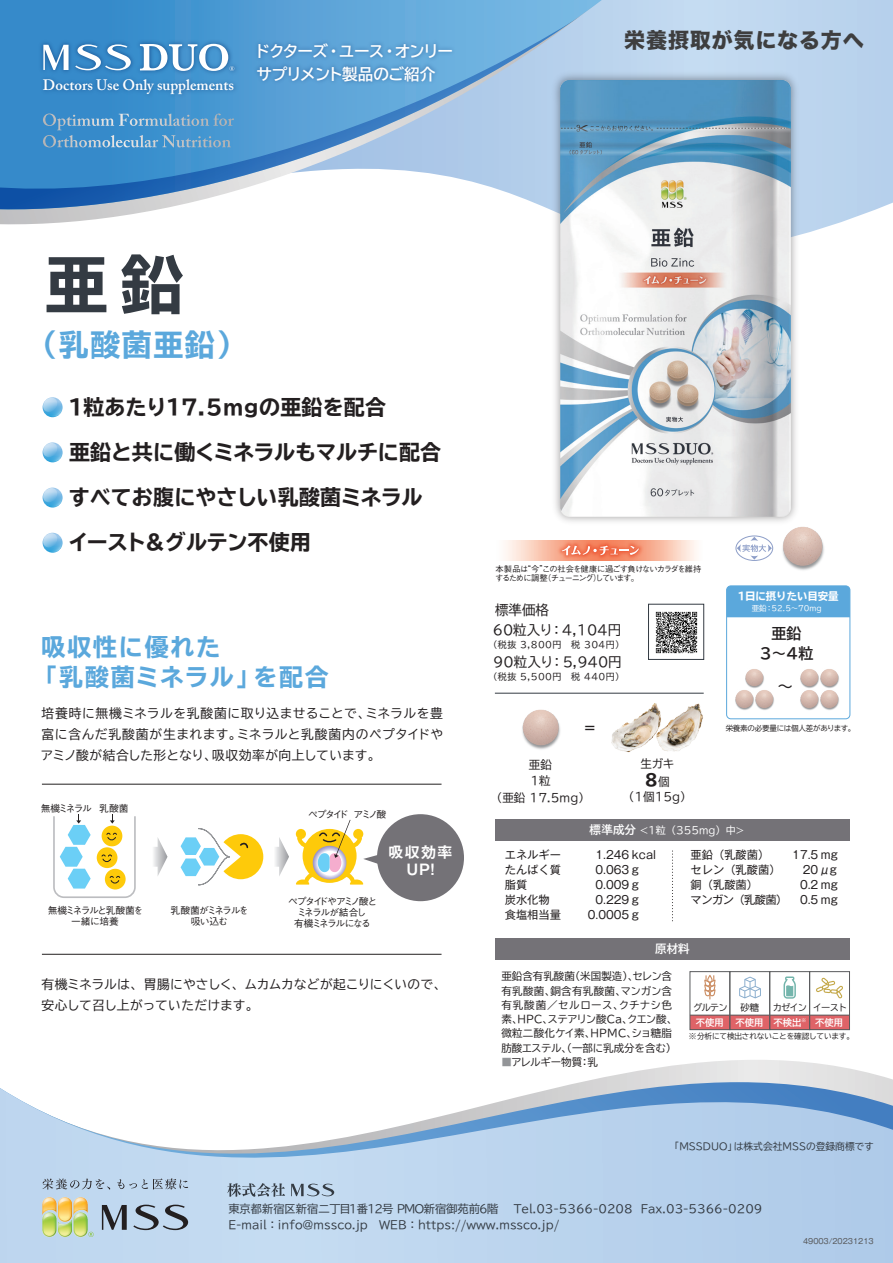
<style>
.page{position:relative;width:893px;height:1263px;background:#fff}
.page>*{position:absolute;margin:0;border:0;box-sizing:border-box;transform-origin:0 0}
.t1{font:700 expanded 63px "TBUD Go Std";color:#343b43}
.t2{font:700 expanded 30px "TBUD Go Std";letter-spacing:.05em;color:#5ba8dc}
.t3{font:700 expanded 24px/30px "TBUD Go Std";letter-spacing:.075em;color:#5ba8dc}
.t4{font:700 expanded 21px/45px "TBUD Go Std";letter-spacing:-.01em;color:#231f20}
.t5{font:21px "Hira Kaku Std W8";letter-spacing:.04em;color:#3e3e3f}
.t6{font:700 expanded 16.35px "TBUD Go Std";color:#231f20}
.t7{font:700 15.6px/22.5px "TBUD Go Std";letter-spacing:-.07em;color:#fff}
.t8{font:15.6px/17px "Midashi Go Pro MB31";color:#fff;text-align:center}
.t9{font:600 15px "Adobe Caslon Pro";color:#fff}
.t10{font:700 15px/19.5px "TBUD Go Std";color:#231f20;text-align:center}
.t11{font:15px "Hira Kaku Std W4";color:#231f20}
.t12{font:13.5px "TBUD Go Std";color:#231f20}
.t13{font:700 12.9px "Koz Go Pr 6 N";color:#231f20}
.t14{font:12.75px/21px "TBUD Go Std";letter-spacing:.01em;color:#231f20;text-align:justify}
.t15{font:11.55px/16.5px "TBUD Go Std";color:#231f20;text-align:center}
.t16{font:700 11.55px "TBUD Go Std";color:#fff}
.t17{font:11.25px/15px "Gothic MB101 Pro";color:#231f20}
.t18{font:11.25px/16.2px "TBUD Go Std";color:#343b43}
.t19{font:10.5px/14.2px "TBUD Go Std";letter-spacing:-.01em;color:#231f20}
.t20{font:700 expanded 10.5px "TBUD Go Std";letter-spacing:-.005em;color:#fff}
.t21{font:10.05px "TBUD Go Std";color:#fff}
.t22{font:500 9.75px/11.2px "Gothic BBB Pro";letter-spacing:-.135em;color:#231f20;text-align:center}
.t23{font:9.75px "TBUD Go Std";color:#343b43}
.t24{font:500 9.75px/11.2px "Gothic BBB Pro";letter-spacing:-.09em;color:#231f20;text-align:center}
.t25{font:500 9.75px/11.2px "Gothic BBB Pro";letter-spacing:-.085em;color:#231f20;text-align:center}
.t26{font:500 9.75px "Gothic BBB Pro";letter-spacing:-.19em;color:#231f20}
.t27{font:9.3px "TBUD Go Std";letter-spacing:-.1em;color:#231f20}
.t28{font:700 9.3px "TBUD Go Std";color:#fff}
.t29{font:9px "TBUD Go Std";letter-spacing:.04em;color:#231f20}
.t30{font:500 8.25px/9px "Gothic BBB Pro";letter-spacing:-.115em;color:#231f20}
.t31{font:7.65px "TBUD Go Std";letter-spacing:-.025em;color:#231f20}
.t32{font:7.5px "TBUD Go Std";letter-spacing:-.025em;color:#231f20}
.t33{font:7.5px "Gothic MB101 Pro";color:#57585a}
.t34{font:7.5px "TBUD Go Std";color:#fff}
.s1{font-weight:400;font-stretch:normal;font-size:11.55px}
.s2{font-weight:700;font-size:11.55px}
.s3{color:#939598}
</style>
<div class="page">
<svg style="left:602px;top:0;width:291px;height:234px"></svg>
<svg style="left:0;top:212px;width:143px;height:13px"></svg>
<svg style="left:0;top:0;width:602px;height:212px"></svg>
<svg style="left:583px;top:1060px;width:310px;height:22px"></svg>
<svg style="left:0;top:1082px;width:893px;height:181px"></svg>
<svg style="left:227px;top:1183px;width:58px;height:14px"></svg>
<svg style="left:291px;top:1183px;width:43px;height:13px"></svg>
<svg style="left:505px;top:540px;width:192px;height:20px"></svg>
<img style="left:555px;top:540px;width:90px;height:21px">
<img style="left:559px;top:543px;width:83px;height:15px">
<svg style="left:562px;top:545px;width:77px;height:10px"></svg>
<svg style="left:153px;top:837px;width:15px;height:39px"></svg>
<svg style="left:275px;top:837px;width:14px;height:39px"></svg>
<svg style="left:53px;top:814px;width:83px;height:84px"></svg>
<svg style="left:181px;top:828px;width:82px;height:57px"></svg>
<div style="left:377px;top:814px;width:87px;height:87px;background:#747277;border-radius:50%"></div>
<svg style="left:295px;top:820px;width:84px;height:65px"></svg>
<hr style="left:42px;top:784px;width:400px;height:1px;background:#231f20">
<hr style="left:42px;top:954px;width:400px;height:1px;background:#231f20">
<div style="left:495px;top:938px;width:355px;height:22px;background:#747277"></div>
<div style="left:728px;top:587px;width:120px;height:30px;background:#5ba8dc"></div>
<svg style="left:672px;top:851px;width:1px;height:70px"></svg>
<div style="left:495px;top:819px;width:355px;height:21px;background:#747277"></div>
<div style="left:690px;top:1015px;width:159px;height:15px;background:#df6367"></div>
<svg style="left:739px;top:977px;width:22px;height:21px"></svg>
<svg style="left:783px;top:976px;width:13px;height:23px"></svg>
<svg style="left:704px;top:975px;width:11px;height:24px"></svg>
<hr style="left:690px;top:1015px;width:159px;height:1px;background:#595a5c">
<div style="left:690px;top:971px;width:40px;height:59px;border:1px solid #595a5c"></div>
<div style="left:729px;top:971px;width:41px;height:59px;border:1px solid #595a5c"></div>
<div style="left:769px;top:971px;width:41px;height:59px;border:1px solid #595a5c"></div>
<div style="left:809px;top:971px;width:41px;height:59px;border:1px solid #595a5c"></div>
<svg style="left:816px;top:978px;width:27px;height:20px"></svg>
<svg style="left:43px;top:1178px;width:67px;height:12px"></svg>
<svg style="left:117px;top:1178px;width:71px;height:11px"></svg>
<img style="left:41px;top:1196px;width:49px;height:43px">
<svg style="left:102px;top:1204px;width:86px;height:26px"></svg>
<svg style="left:88px;top:1232px;width:6px;height:5px"></svg>
<div style="left:726px;top:585px;width:124px;height:134px;border:1px solid #5ba8dc;border-radius:4px"></div>
<img style="left:250px;top:37px;width:210px;height:79px">
<img style="left:36px;top:37px;width:205px;height:71px">
<svg style="left:140px;top:44px;width:94px;height:27px"></svg>
<svg style="left:43px;top:44px;width:88px;height:26px"></svg>
<svg style="left:43px;top:114px;width:191px;height:33px"></svg>
<svg style="left:42px;top:398px;width:21px;height:19px"></svg>
<svg style="left:42px;top:443px;width:21px;height:20px"></svg>
<svg style="left:42px;top:488px;width:21px;height:20px"></svg>
<svg style="left:42px;top:533px;width:21px;height:20px"></svg>
<div style="left:648px;top:604px;width:56px;height:56px;border:1px solid #343b43"></div>
<img style="left:655px;top:611px;width:43px;height:43px">
<img style="left:611px;top:703px;width:92px;height:50px">
<div style="left:736px;top:536px;width:37px;height:25px;border:1px solid #8d9ec8;border-radius:50%"></div>
<svg style="left:737px;top:537px;width:35px;height:23px"></svg>
<img style="left:547px;top:68px;width:257px;height:454px">
<img style="left:557px;top:76px;width:237px;height:444px">
<img style="left:522px;top:709px;width:38px;height:41px">
<img style="left:800px;top:669px;width:39px;height:41px">
<img style="left:745px;top:669px;width:19px;height:19px">
<img style="left:735px;top:690px;width:39px;height:20px">
<img style="left:782px;top:526px;width:42px;height:44px">
<hr style="left:495px;top:693px;width:209px;height:1px;background:#343b43">
<p class="t9" style="left:43px;top:76px;width:193px">Doctors Use Only supplements</p>
<p class="t7" style="left:255px;top:40px;width:200px">ドクターズ・ユース・オンリーサプリメント製品のご紹介</p>
<h3 class="t5" style="left:624px;top:29px;width:241px">栄養摂取が気になる方へ</h3>
<h1 class="t1" style="left:45px;top:250px;width:140px">亜鉛</h1>
<h2 class="t2" style="left:27px;top:328px;width:220px">（乳酸菌亜鉛）</h2>
<h3 class="t4" style="left:66px;top:386px;width:377px">１粒あたり１7.５ｍｇの亜鉛を配合<br>亜鉛と共に働くミネラルもマルチに配合すべてお腹にやさしい乳酸菌ミネラルイースト＆グルテン不使用</h3>
<h3 class="t3" style="left:33px;top:633px;width:297px;text-indent:8px">吸収性に優れた<br>「乳酸菌ミネラル」を配合</h3>
<p class="t14" style="left:41px;top:703px;width:404px">培養時に無機ミネラルを乳酸菌に取り込ませることで、ミネラルを豊富に含んだ乳酸菌が生まれます。ミネラルと乳酸菌内のペプタイドやアミノ酸が結合した形となり、吸収効率が向上しています。</p>
<p class="t22" style="left:41px;top:801px;width:89px">無機ミネラル 乳酸菌</p>
<p class="t24" style="left:48px;top:903px;width:97px">無機ミネラルと乳酸菌を一緒に培養</p>
<p class="t26" style="left:308px;top:806px;width:80px">ペプタイド アミノ酸</p>
<p class="t25" style="left:171px;top:903px;width:79px">乳酸菌がミネラルを吸い込む</p>
<p class="t22" style="left:288px;top:894px;width:90px">ペプタイドやアミノ酸とミネラルが結合し<br>有機ミネラルになる</p>
<p class="t8" style="left:388px;top:842px;width:66px">吸収効率<br>U P！</p>
<p class="t14" style="left:42px;top:973px;width:407px">有機ミネラルは、胃腸にやさしく、ムカムカなどが起こりにくいので、安心して召し上がっていただけます。</p>
<p class="t30" style="left:495px;top:563px;width:208px">本製品は“今”この社会を健康に過ごす負けないカラダを維持するために調整（チューニング）しています。</p>
<p class="t12" style="left:495px;top:599px;width:55px">標準価格</p>
<p class="t12" style="left:493px;top:651px;width:130px">90粒入り：5,940円</p>
<p class="t29" style="left:489px;top:669px;width:137px">（税抜 5,500円　税 440円）</p>
<p class="t12" style="left:493px;top:619px;width:130px">60粒入り：4,104円</p>
<p class="t29" style="left:489px;top:637px;width:137px">（税抜 3,800円　税 304円）</p>
<p class="t13" style="left:584px;top:721px;width:14px">＝</p>
<p class="t15" style="left:491px;top:756px;width:101px">亜鉛<br>1粒<br>（亜鉛 17.5mg）</p>
<p class="t15" style="left:640px;top:755px;width:36px">生ガキ</p>
<p class="t6" style="left:645px;top:771px;width:26px">8<span class="s1">個</span></p>
<p class="t15" style="left:623px;top:789px;width:70px">（1個15g）</p>
<p class="t20" style="left:736px;top:590px;width:104px">１日に摂りたい目安量</p>
<p class="t34" style="left:752px;top:602px;width:72px">亜鉛：52.5～70mg</p>
<p class="t10" style="left:760px;top:624px;width:55px">亜鉛<br>3～4粒</p>
<p class="t11" style="left:778px;top:675px;width:16px">～</p>
<p class="t32" style="left:726px;top:722px;width:131px">栄養素の必要量には個人差があります。</p>
<p class="t21" style="left:590px;top:822px;width:156px"><span class="s2">標準成分</span> &lt;1粒（355mg）中&gt;</p>
<p class="t17" style="left:691px;top:845px;width:98px">亜鉛（乳酸菌）<br>セレン（乳酸菌）銅（乳酸菌）<br>マンガン（乳酸菌）</p>
<p class="t17" style="left:800px;top:845px;width:39px;text-align:justify;text-indent:-8px">17.5 mg 20μg 0.2 mg 0.5 mg</p>
<p class="t17" style="left:505px;top:845px;width:58px">エネルギーたんぱく質脂質<br>炭水化物食塩相当量</p>
<p class="t17" style="left:595px;top:845px;width:62px">1.246 kcal</p>
<p class="t17" style="left:595px;top:860px;width:45px">0.063 g</p>
<p class="t17" style="left:595px;top:875px;width:45px">0.009 g</p>
<p class="t17" style="left:595px;top:890px;width:45px">0.229 g</p>
<p class="t17" style="left:588px;top:905px;width:53px">0.0005 g</p>
<p class="t16" style="left:655px;top:939px;width:36px">原材料</p>
<p class="t19" style="left:501px;top:969px;width:177px">亜鉛含有乳酸菌（米国製造）、セレン含有乳酸菌、銅含有乳酸菌、マンガン含有乳酸菌／セルロース、クチナシ色素、ＨＰＣ、ステアリン酸Ｃａ、クエン酸、微粒二酸化ケイ素、ＨＰＭＣ、ショ糖脂肪酸エステル、（一部に乳成分を含む）</p>
<p class="t19" style="left:501px;top:1055px;width:98px"><span class="s3">■</span>アレルギー物質：乳</p>
<p class="t27" style="left:693px;top:1000px;width:36px">グルテン</p>
<p class="t27" style="left:740px;top:1000px;width:20px">砂糖</p>
<p class="t27" style="left:773px;top:1000px;width:76px">カゼイン イースト</p>
<p class="t28" style="left:696px;top:1014px;width:29px">不使用</p>
<p class="t28" style="left:735px;top:1014px;width:109px">不使用 不検出<sup>※</sup> 不使用</p>
<p class="t31" style="left:689px;top:1029px;width:167px">※分析にて検出されないことを確認しています。</p>
<p class="t23" style="left:670px;top:1138px;width:206px">「MSSDUO」は株式会社MSSの登録商標です</p>
<p class="t18" style="left:228px;top:1201px;width:536px">東京都新宿区新宿二丁目１番１２号ＰＭＯ新宿御苑前６階 　Tel.03-5366-0208 Fax.03-5366-0209<br>E-mail：info@mssco.jp　WEB：https://www.mssco.jp/</p>
<p class="t33" style="left:803px;top:1235px;width:72px">49003/20231213</p>
</div>
